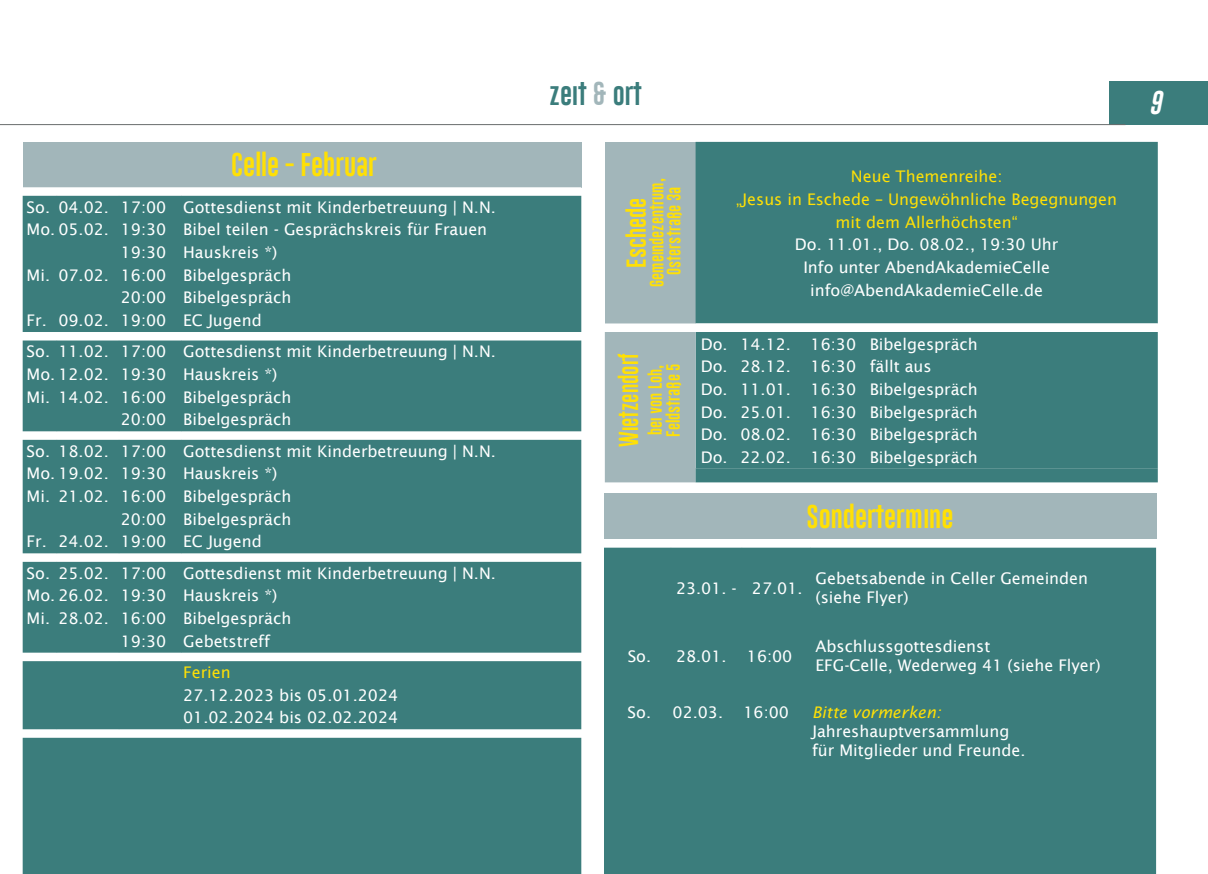
<style>
.page{position:relative;width:1208px;height:874px;background:#fff}
.page>*{position:absolute;margin:0;border:0;box-sizing:border-box;transform-origin:0 0}
.t1{font:24px "Gobold Lowplus";color:#ffe005}
.t2{font:24px "Gobold Lowplus";color:#3b7d7c}
.t3{font:italic 24px "Gobold Lowplus";color:#fff}
.t4{font:20px "Gobold Lowplus";color:#ffe005;scale:.92 1}
.t5{font:20px "Gobold Lowplus";color:#ffe005}
.t6{font:16px/22.6px "Lucida Sans";color:#fff}
.t7{font:16px/22.6px "Lucida Sans";color:#ffe005;text-align:center}
.t8{font:italic 16px "Lucida Sans";color:#ffe005}
.t9{font:14px/16.8px "Gobold Lowplus";color:#ffe005;text-align:center}
.s1{color:#a2b6ba}
</style>
<div class="page">
<div style="left:1109px;top:82px;width:99px;height:43px;background:#3b7d7c"></div>
<hr style="left:0;top:124px;width:1125px;height:1px;background:#686d6d">
<div style="left:605px;top:142px;width:90px;height:181px;background:#a2b6ba"></div>
<div style="left:695px;top:142px;width:462px;height:181px;background:#3b7d7c"></div>
<svg style="left:605px;top:323px;width:552px;height:159px;background:#568d8d"></svg>
<div style="left:604px;top:493px;width:552px;height:46px;background:#a2b6ba"></div>
<div style="left:604px;top:547px;width:552px;height:326px;background:#3b7d7c"></div>
<div style="left:23px;top:142px;width:558px;height:45px;background:#a2b6ba"></div>
<div style="left:23px;top:196px;width:558px;height:677px;background:#3b7d7c"></div>
<h1 class="t1" style="left:231px;top:149px;width:147px">Celle - Februar</h1>
<p class="t6" style="left:27px;top:195px;width:471px">So. 04.02. 17:00 Gottesdienst mit Kinderbetreuung | N.N.</p>
<p class="t6" style="left:27px;top:218px;width:462px">Mo. 05.02. 19:30 Bibel teilen - Gesprächskreis für Frauen</p>
<p class="t6" style="left:121px;top:241px;width:158px">19:30 Hauskreis *)</p>
<p class="t6" style="left:27px;top:263px;width:266px">Mi. 07.02. 16:00 Bibelgespräch</p>
<p class="t6" style="left:121px;top:286px;width:172px">20:00 Bibelgespräch</p>
<p class="t6" style="left:27px;top:309px;width:237px">Fr. 09.02. 19:00 EC Jugend</p>
<p class="t6" style="left:27px;top:340px;width:471px">So. 11.02. 17:00 Gottesdienst mit Kinderbetreuung | N.N.</p>
<p class="t6" style="left:27px;top:363px;width:252px">Mo. 12.02. 19:30 Hauskreis *)</p>
<p class="t6" style="left:27px;top:385px;width:266px">Mi. 14.02. 16:00 Bibelgespräch</p>
<p class="t6" style="left:121px;top:408px;width:172px">20:00 Bibelgespräch</p>
<p class="t6" style="left:27px;top:439px;width:471px">So. 18.02. 17:00 Gottesdienst mit Kinderbetreuung | N.N.</p>
<p class="t6" style="left:27px;top:462px;width:252px">Mo. 19.02. 19:30 Hauskreis *)</p>
<p class="t6" style="left:27px;top:485px;width:266px">Mi. 21.02. 16:00 Bibelgespräch</p>
<p class="t6" style="left:121px;top:507px;width:172px">20:00 Bibelgespräch</p>
<p class="t6" style="left:27px;top:530px;width:237px">Fr. 24.02. 19:00 EC Jugend</p>
<p class="t6" style="left:27px;top:561px;width:471px">So. 25.02. 17:00 Gottesdienst mit Kinderbetreuung | N.N.</p>
<p class="t6" style="left:27px;top:584px;width:252px">Mo. 26.02. 19:30 Hauskreis *)</p>
<p class="t6" style="left:27px;top:606px;width:266px">Mi. 28.02. 16:00 Bibelgespräch</p>
<p class="t6" style="left:121px;top:629px;width:151px">19:30 Gebetstreff</p>
<p class="t7" style="left:183px;top:660px;width:49px">Ferien</p>
<p class="t6" style="left:183px;top:683px;width:216px">27.12.2023 bis 05.01.2024<br>01.02.2024 bis 02.02.2024</p>
<h1 class="t2" style="left:549px;top:78px;width:94px">zeit <span class="s1">&amp;</span> ort</h1>
<p class="t9" style="left:649px;top:287px;width:110px;rotate:-90deg">Gemeindezentrum,<br>Osterstraße 3a</p>
<p class="t7" style="left:736px;top:165px;width:382px">Neue Themenreihe:<br>„Jesus in Eschede – Ungewöhnliche Begegnungen mit dem Allerhöchsten“</p>
<p class="t5" style="left:623px;top:267px;width:71px;rotate:-90deg">Eschede</p>
<p class="t6" style="left:795px;top:233px;width:265px;text-align:center">Do. 11.01., Do. 08.02., 19:30 Uhr<br>Info unter AbendAkademieCelle info@AbendAkademieCelle.de</p>
<p class="t4" style="left:616px;top:447px;width:103px;rotate:-90deg">Wietzendorf</p>
<p class="t9" style="left:647px;top:436px;width:75px;line-height:18px;text-align:left;rotate:-90deg">bei von Loh,<br>Feldstraße 5</p>
<p class="t6" style="left:700px;top:332px;width:278px">Do. 14.12. 16:30 Bibelgespräch<br>Do. 28.12. 16:30 fällt aus<br>Do. 11.01. 16:30 Bibelgespräch<br>Do. 25.01. 16:30 Bibelgespräch<br>Do. 08.02. 16:30 Bibelgespräch<br>Do. 22.02. 16:30 Bibelgespräch</p>
<h1 class="t1" style="left:806px;top:501px;width:148px">Sondertermine</h1>
<p class="t6" style="left:676px;top:576px;width:128px">23.01. - 27.01.</p>
<p class="t6" style="left:815px;top:568px;width:274px;line-height:19.2px">Gebetsabende in Celler Gemeinden (siehe Flyer)</p>
<p class="t6" style="left:627px;top:644px;width:100px">So. 28.01.</p>
<p class="t6" style="left:747px;top:644px;width:47px">16:00</p>
<p class="t6" style="left:815px;top:636px;width:286px;line-height:19.2px">Abschlussgottesdienst<br>EFG-Celle, Wederweg 41 (siehe Flyer)</p>
<p class="t6" style="left:627px;top:700px;width:97px">So. 02.03.</p>
<p class="t6" style="left:743px;top:700px;width:47px">16:00</p>
<p class="t8" style="left:812px;top:702px;width:130px">Bitte vormerken:</p>
<p class="t6" style="left:812px;top:721px;width:215px;line-height:19.2px">Jahreshauptversammlung für Mitglieder und Freunde.</p>
<h1 class="t3" style="left:1149px;top:87px;width:14px">9</h1>
</div>
